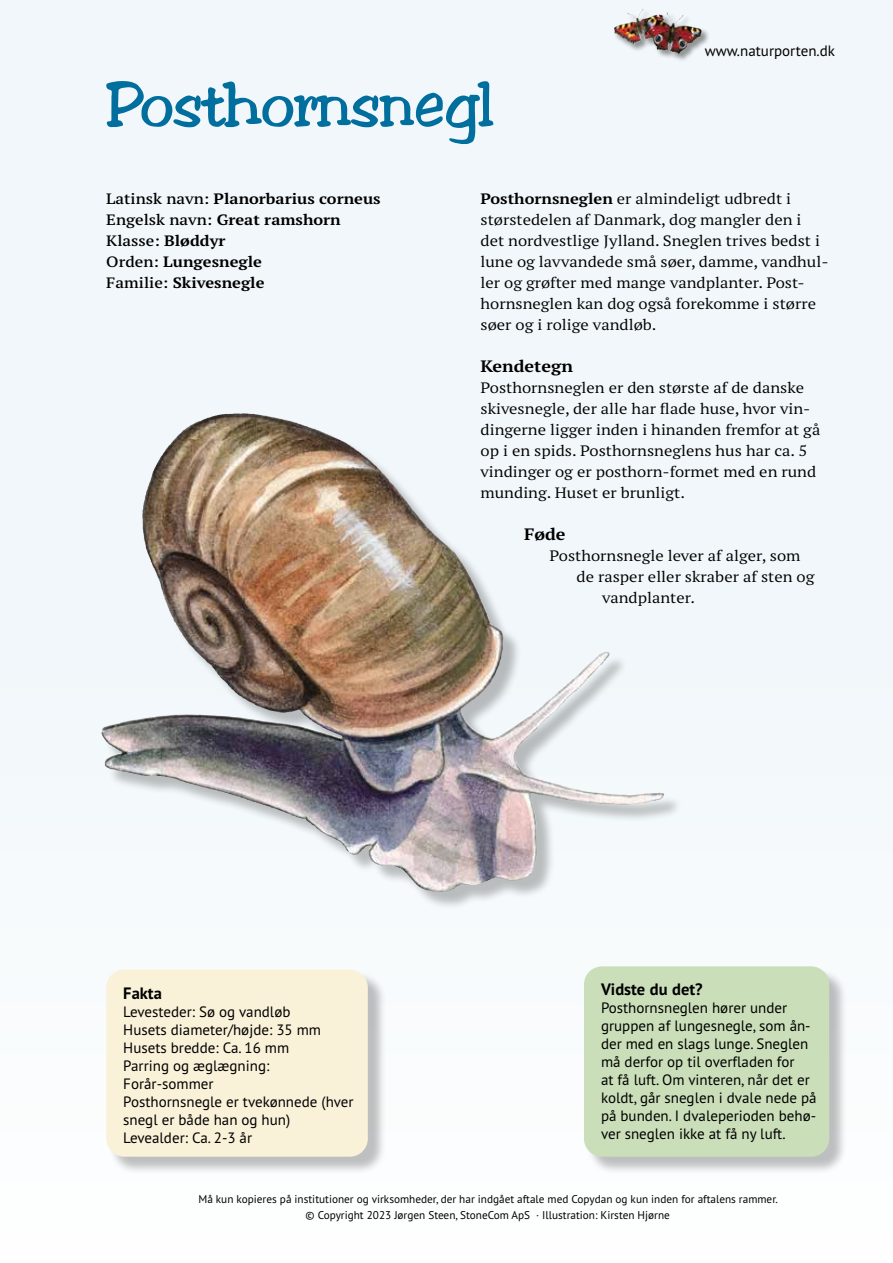
<style>
.page{position:relative;width:893px;height:1263px;background:#f1f7fa}
.page>*{position:absolute;margin:0;border:0;box-sizing:border-box;transform-origin:0 0}
.t1{font:60px "Toledo";letter-spacing:-.01em;color:#006f9e}
.t2{font:700 16.5px "PT Sans Pro";color:#000}
.t3{font:700 expanded 16.5px "PT Serif Pro";color:#000}
.t4{font:expanded 15px/21px "PT Serif Pro";color:#000}
.t5{font:15px/18px "PT Sans Pro";color:#000}
.t6{font:700 expanded 15px/21px "PT Serif Pro";color:#000}
.t7{font:11.25px/16.5px "PT Sans Pro";color:#000;text-align:center}
.s1{font-weight:600}
.s2{font-weight:700}
</style>
<div class="page">
<div style="left:614px;top:9px;width:96px;height:54px;background:#000;opacity:.4"></div>
<img style="left:614px;top:9px;width:58px;height:42px">
<div style="left:104px;top:416px;width:578px;height:494px;background:#000;opacity:.25"></div>
<img style="left:142px;top:413px;width:99px;height:196px">
<div style="left:109px;top:972px;width:278px;height:203px;background:#000;opacity:.25"></div>
<div style="left:106px;top:969px;width:262px;height:188px;background:#faf1d9;border-radius:18px"></div>
<div style="left:586px;top:969px;width:262px;height:206px;background:#000;opacity:.25"></div>
<div style="left:584px;top:966px;width:245px;height:191px;background:#cadfb9;border-radius:18px"></div>
<h1 class="t1" style="left:106px;top:67px;width:389px">Posthornsnegl</h1>
<p class="t5" style="left:705px;top:41px;width:132px">www.naturporten.dk</p>
<p class="t6" style="left:106px;top:187px;width:276px"><span class="s1">Latinsk navn:</span> Planorbarius corneus<br><span class="s1">Engelsk navn:</span> Great ramshorn<br><span class="s1">Klasse:</span> Bløddyr<br><span class="s1">Orden:</span> Lungesnegle<br><span class="s1">Familie:</span> Skivesnegle</p>
<p class="t4" style="left:480px;top:187px;width:350px"><span class="s2">Posthornsneglen</span> er almindeligt udbredt i størstedelen af Danmark, dog mangler den i det nordvestlige Jylland. Sneglen trives bedst i lune og lavvandede små søer, damme, vandhul&shy;ler og grøfter med mange vandplanter. Post&shy;hornsneglen kan dog også forekomme i større søer og i rolige vandløb.</p>
<p class="t3" style="left:480px;top:355px;width:94px">Kendetegn</p>
<p class="t4" style="left:480px;top:376px;width:341px">Posthornsneglen er den største af de danske skivesnegle, der alle har flade huse, hvor vin&shy;dingerne ligger inden i hinanden fremfor at gå op i en spids. Posthornsneglens hus har ca. 5 vindinger og er posthorn-formet med en rund munding. Huset er brunligt.</p>
<p class="t3" style="left:524px;top:523px;width:43px">Føde</p>
<p class="t4" style="left:549px;top:544px;width:252px">Posthornsnegle lever af alger, som</p>
<p class="t4" style="left:576px;top:565px;width:239px">de rasper eller skraber af sten og</p>
<p class="t4" style="left:602px;top:586px;width:95px">vandplanter.</p>
<p class="t2" style="left:123px;top:982px;width:40px">Fakta</p>
<p class="t5" style="left:123px;top:1002px;width:232px">Levesteder: Sø og vandløb<br>Husets diameter/højde: 35 mm<br>Husets bredde: Ca. 16 mm<br>Parring og æglægning:<br>Forår-sommer<br>Posthornsnegle er tvekønnede (hver snegl er både han og hun)<br>Levealder: Ca. 2-3 år</p>
<p class="t2" style="left:601px;top:979px;width:103px">Vidste du det?</p>
<p class="t5" style="left:601px;top:999px;width:217px">Posthornsneglen hører under gruppen af lungesnegle, som ån&shy;der med en slags lunge. Sneglen må derfor op til overfladen for<br>at få luft. Om vinteren, når det er koldt, går sneglen i dvale nede på på bunden. I dvaleperioden behø&shy;ver sneglen ikke at få ny luft.</p>
<p class="t7" style="left:198px;top:1190px;width:581px">Må kun kopieres på institutioner og virksomheder, der har indgået aftale med Copydan og kun inden for aftalens rammer. © Copyright 2023 Jørgen Steen, StoneCom ApS · Illustration: Kirsten Hjørne</p>
</div>
